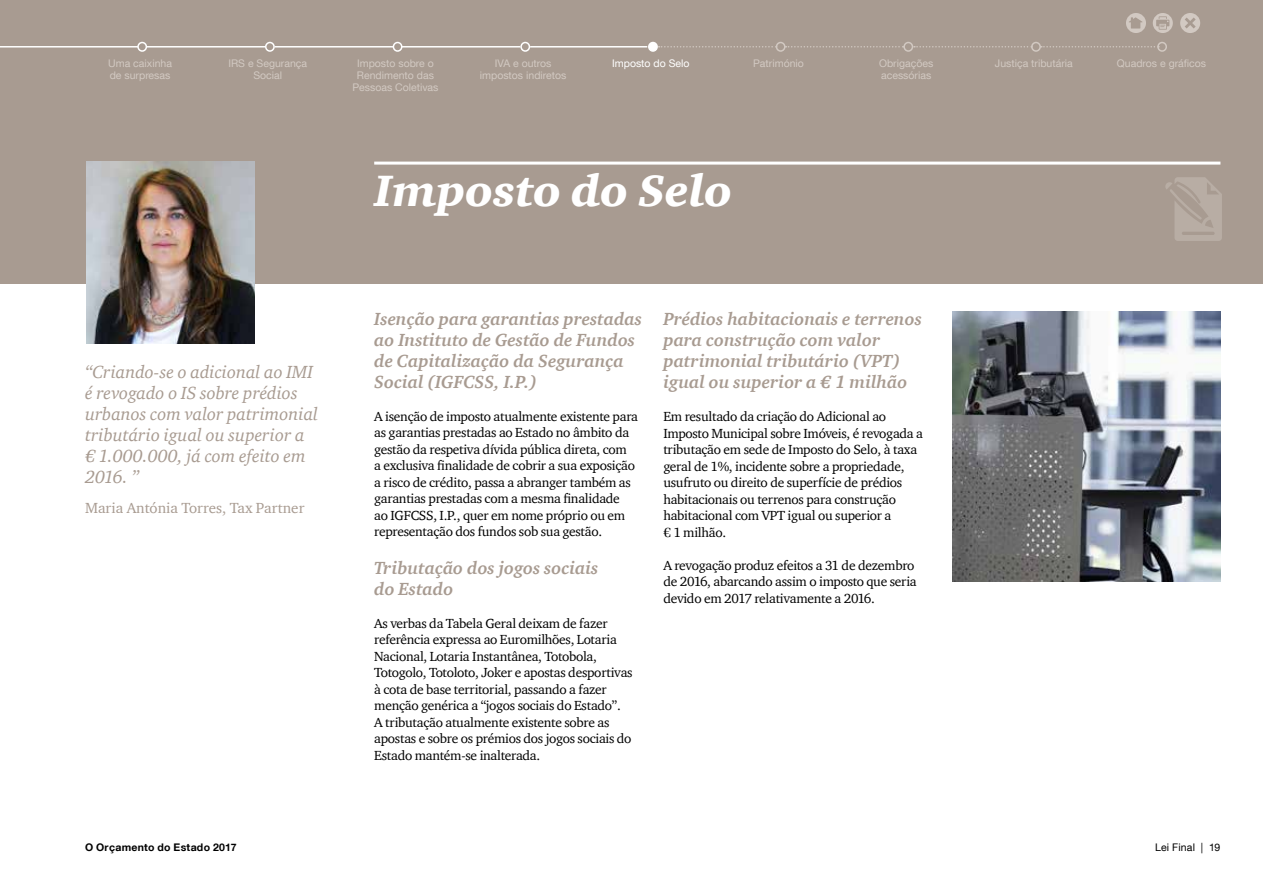
<style>
.page{position:relative;width:1263px;height:893px;background:#fff}
.page>*{position:absolute;margin:0;border:0;box-sizing:border-box;transform-origin:0 0}
.t1{font:italic 900 45px "ITC Charter Com";color:#fff}
.t2{font:italic 700 18px/21px "ITC Charter Com";color:#a89b91}
.t3{font:italic 18px/21px "ITC Charter Com";color:#a89b91}
.t4{font:15px "ITC Charter Com";color:#a89b91}
.t5{font:13.5px/16.5px "ITC Charter Com";letter-spacing:-.02em;color:#000}
.t6{font:10.5px/12px "Helvetica Neue LT Com";color:#d2c9c2;text-align:center}
.t7{font:700 10.5px "Helvetica Neue LT";letter-spacing:.03em;color:#000}
.t8{font:10.5px "Helvetica Neue LT Com";color:#fff}
.t9{font:10.5px "Helvetica Neue LT Com";letter-spacing:.02em;color:#000}
</style>
<div class="page">
<div style="left:0;top:0;width:1263px;height:283px;background:#a89b91"></div>
<hr style="left:374px;top:162px;width:846px;height:3px;background:#fff">
<svg style="left:1165px;top:177px;width:57px;height:64px"></svg>
<img style="left:86px;top:162px;width:169px;height:181px">
<img style="left:952px;top:312px;width:269px;height:269px">
<hr style="left:0;top:46px;width:138px;height:2px;background:#fff">
<hr style="left:147px;top:46px;width:118px;height:2px;background:#fff">
<svg style="left:659px;top:46px;width:117px;height:2px"></svg>
<hr style="left:402px;top:46px;width:118px;height:2px;background:#fff">
<svg style="left:914px;top:46px;width:117px;height:2px"></svg>
<hr style="left:275px;top:46px;width:120px;height:2px;background:#fff">
<svg style="left:785px;top:46px;width:118px;height:2px"></svg>
<hr style="left:530px;top:46px;width:117px;height:2px;background:#fff">
<svg style="left:1041px;top:46px;width:114px;height:2px"></svg>
<div style="left:265px;top:42px;width:10px;height:10px;border:2px solid #fff;border-radius:50%"></div>
<div style="left:1157px;top:42px;width:10px;height:10px;border:2px solid #d2c9c2;border-radius:50%"></div>
<div style="left:393px;top:42px;width:9px;height:10px;border:2px solid #fff;border-radius:50%"></div>
<div style="left:520px;top:42px;width:10px;height:10px;border:2px solid #fff;border-radius:50%"></div>
<div style="left:649px;top:43px;width:8px;height:8px;background:#fff;border-radius:50%"></div>
<div style="left:648px;top:42px;width:10px;height:10px;border:2px solid #fff;border-radius:50%"></div>
<div style="left:776px;top:42px;width:9px;height:10px;border:2px solid #d2c9c2;border-radius:50%"></div>
<div style="left:903px;top:42px;width:10px;height:10px;border:2px solid #d2c9c2;border-radius:50%"></div>
<div style="left:1031px;top:42px;width:10px;height:10px;border:2px solid #d2c9c2;border-radius:50%"></div>
<div style="left:137px;top:42px;width:10px;height:10px;border:2px solid #fff;border-radius:50%"></div>
<svg style="left:1126px;top:13px;width:20px;height:20px"></svg>
<svg style="left:1153px;top:13px;width:20px;height:20px"></svg>
<svg style="left:1180px;top:13px;width:20px;height:20px"></svg>
<p class="t6" style="left:108px;top:57px;width:65px">Uma caixinha</p>
<p class="t6" style="left:1117px;top:57px;width:91px">Quadros e gráficos</p>
<p class="t6" style="left:110px;top:69px;width:62px">de surpresas</p>
<p class="t6" style="left:228px;top:57px;width:80px">IRS e Segurança<br>Social</p>
<p class="t6" style="left:352px;top:57px;width:88px">Imposto sobre o<br>Rendimento das<br>Pessoas Coletivas</p>
<p class="t6" style="left:480px;top:57px;width:88px">IVA e outros impostos indiretos</p>
<p class="t8" style="left:612px;top:56px;width:79px">Imposto do Selo</p>
<p class="t6" style="left:753px;top:57px;width:52px">Património</p>
<p class="t6" style="left:879px;top:57px;width:56px;text-align:left">Obrigações acessórias</p>
<p class="t6" style="left:995px;top:57px;width:79px">Justiça tributária</p>
<h2 class="t3" style="left:85px;top:361px;width:234px">“Criando-se o adicional ao IMI é revogado o IS sobre prédios urbanos com valor patrimonial tributário igual ou superior a € 1.000.000, já com efeito em<br>2016. ”</h2>
<p class="t4" style="left:85px;top:498px;width:221px">Maria Antónia Torres, Tax Partner</p>
<h1 class="t1" style="left:374px;top:163px;width:360px">Imposto do Selo</h1>
<h2 class="t2" style="left:374px;top:308px;width:269px">Isenção para garantias prestadas ao Instituto de Gestão de Fundos de Capitalização da Segurança<br>Social (IGFCSS, I.P.)</h2>
<p class="t5" style="left:374px;top:407px;width:265px">A isenção de imposto atualmente existente para as garantias prestadas ao Estado no âmbito da gestão da respetiva dívida pública direta, com<br>a exclusiva finalidade de cobrir a sua exposição a risco de crédito, passa a abranger também as garantias prestadas com a mesma finalidade<br>ao IGFCSS, I.P., quer em nome próprio ou em representação dos fundos sob sua gestão.</p>
<h2 class="t2" style="left:374px;top:557px;width:226px">Tributação dos jogos sociais do Estado</h2>
<p class="t5" style="left:374px;top:614px;width:260px">As verbas da Tabela Geral deixam de fazer referência expressa ao Euromilhões, Lotaria Nacional, Lotaria Instantânea, Totobola, Totogolo, Totoloto, Joker e apostas desportivas à cota de base territorial, passando a fazer menção genérica a “jogos sociais do Estado”.<br>A tributação atualmente existente sobre as apostas e sobre os prémios dos jogos sociais do Estado mantém-se inalterada.</p>
<h2 class="t2" style="left:663px;top:308px;width:260px">Prédios habitacionais e terrenos para construção com valor patrimonial tributário (VPT) igual ou superior a € 1 milhão</h2>
<p class="t5" style="left:663px;top:408px;width:261px">Em resultado da criação do Adicional ao Imposto Municipal sobre Imóveis, é revogada a tributação em sede de Imposto do Selo, à taxa geral de 1%, incidente sobre a propriedade, usufruto ou direito de superfície de prédios habitacionais ou terrenos para construção habitacional com VPT igual ou superior a<br>€ 1 milhão.</p>
<p class="t5" style="left:663px;top:557px;width:255px">A revogação produz efeitos a 31 de dezembro de 2016, abarcando assim o imposto que seria devido em 2017 relativamente a 2016.</p>
<p class="t7" style="left:85px;top:841px;width:153px">O Orçamento do Estado 2017</p>
<p class="t9" style="left:1155px;top:841px;width:67px">Lei Final | 19</p>
</div>
